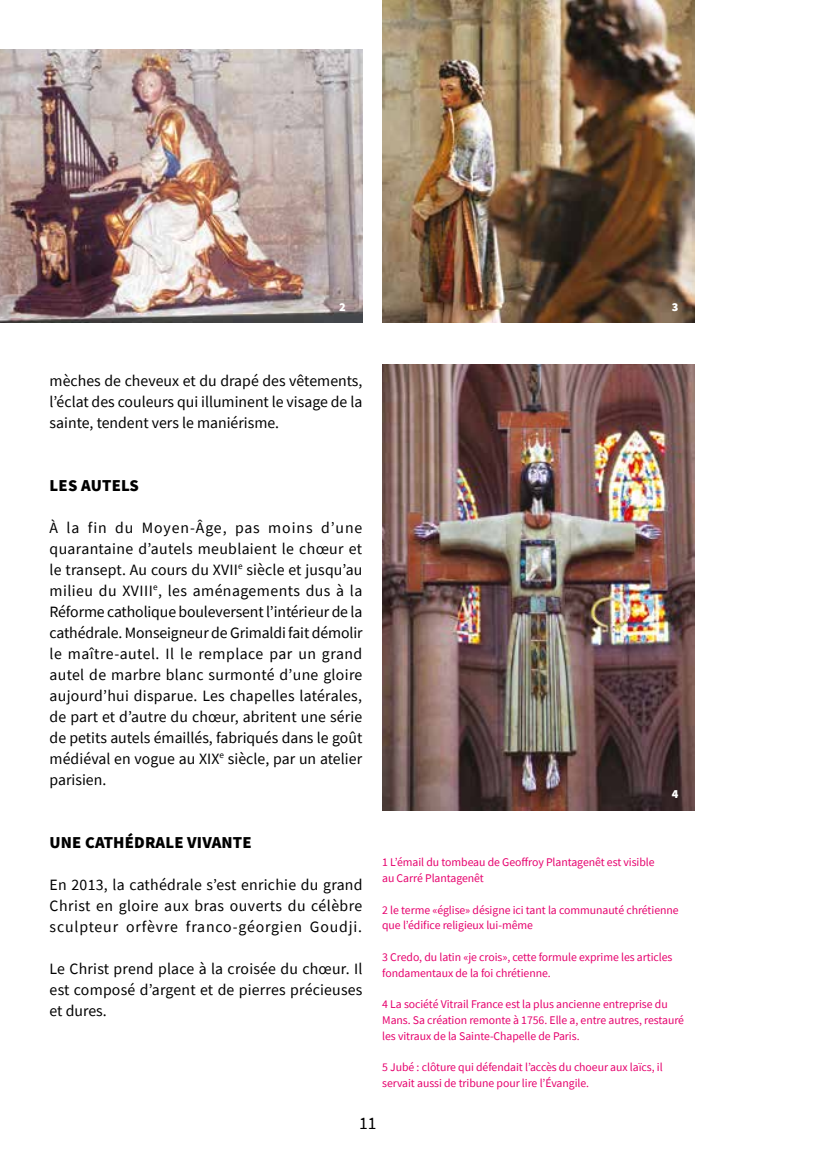
<style>
.page{position:relative;width:819px;height:1156px;background:#fff}
.page>*{position:absolute;margin:0;border:0;box-sizing:border-box;transform-origin:0 0}
.t1{font:17.5px "Source Sans Pro";color:#000}
.t2{font:900 16.62px "Source Sans Pro";letter-spacing:.01em;color:#000}
.t3{font:15.75px/21px "Source Sans Pro";letter-spacing:.005em;color:#000;text-align:justify}
.t4{font:900 12.25px "Source Sans Pro";color:#fff}
.t5{font:11.72px/15.8px "Source Sans Pro";letter-spacing:-.005em;color:#e6006d}
</style>
<div class="page">
<img style="left:0;top:50px;width:362px;height:272px">
<img style="left:382px;top:0;width:312px;height:323px">
<img style="left:382px;top:365px;width:312px;height:445px">
<p class="t4" style="left:339px;top:298px;width:8px">2</p>
<p class="t4" style="left:671px;top:298px;width:8px">3</p>
<p class="t3" style="left:50px;top:370px;width:314px">mèches de cheveux et du drapé des vêtements, l’éclat des couleurs qui illuminent le visage de la sainte, tendent vers le maniérisme.</p>
<p class="t2" style="left:50px;top:474px;width:91px">LES AUTELS</p>
<p class="t3" style="left:50px;top:517px;width:314px">À la fin du Moyen-Âge, pas moins d’une quarantaine d’autels meublaient le chœur et le transept. Au cours du XVII<sup>e</sup> siècle et jusqu’au milieu du XVIII<sup>e</sup>, les aménagements dus à la Réforme catholique bouleversent l’intérieur de la cathédrale. Monseigneur de Grimaldi fait démolir le maître-autel. Il le remplace par un grand autel de marbre blanc surmonté d’une gloire aujourd’hui disparue. Les chapelles latérales, de part et d’autre du chœur, abritent une série de petits autels émaillés, fabriqués dans le goût médiéval en vogue au XIX<sup>e</sup> siècle, par un atelier parisien.</p>
<p class="t2" style="left:50px;top:831px;width:203px">UNE CATHÉDRALE VIVANTE</p>
<p class="t3" style="left:50px;top:874px;width:314px">En 2013, la cathédrale s’est enrichie du grand Christ en gloire aux bras ouverts du célèbre sculpteur orfèvre franco-géorgien Goudji.</p>
<p class="t3" style="left:50px;top:958px;width:314px">Le Christ prend place à la croisée du chœur. Il est composé d’argent et de pierres précieuses et dures.</p>
<p class="t4" style="left:671px;top:785px;width:8px">4</p>
<p class="t5" style="left:382px;top:854px;width:274px">1 L’émail du tombeau de Geoffroy Plantagenêt est visible au Carré Plantagenêt</p>
<p class="t5" style="left:382px;top:902px;width:298px">2 le terme «église» désigne ici tant la communauté chrétienne que l’édifice religieux lui-même</p>
<p class="t5" style="left:382px;top:949px;width:292px">3 Credo, du latin «je crois», cette formule exprime les articles fondamentaux de la foi chrétienne.</p>
<p class="t5" style="left:382px;top:996px;width:303px">4 La société Vitrail France est la plus ancienne entreprise du<br>Mans. Sa création remonte à 1756. Elle a, entre autres, restauré les vitraux de la Sainte-Chapelle de Paris.</p>
<p class="t5" style="left:382px;top:1059px;width:282px">5 Jubé : clôture qui défendait l’accès du choeur aux laïcs, il servait aussi de tribune pour lire l’Évangile.</p>
<p class="t1" style="left:359px;top:1112px;width:19px">11</p>
</div>
